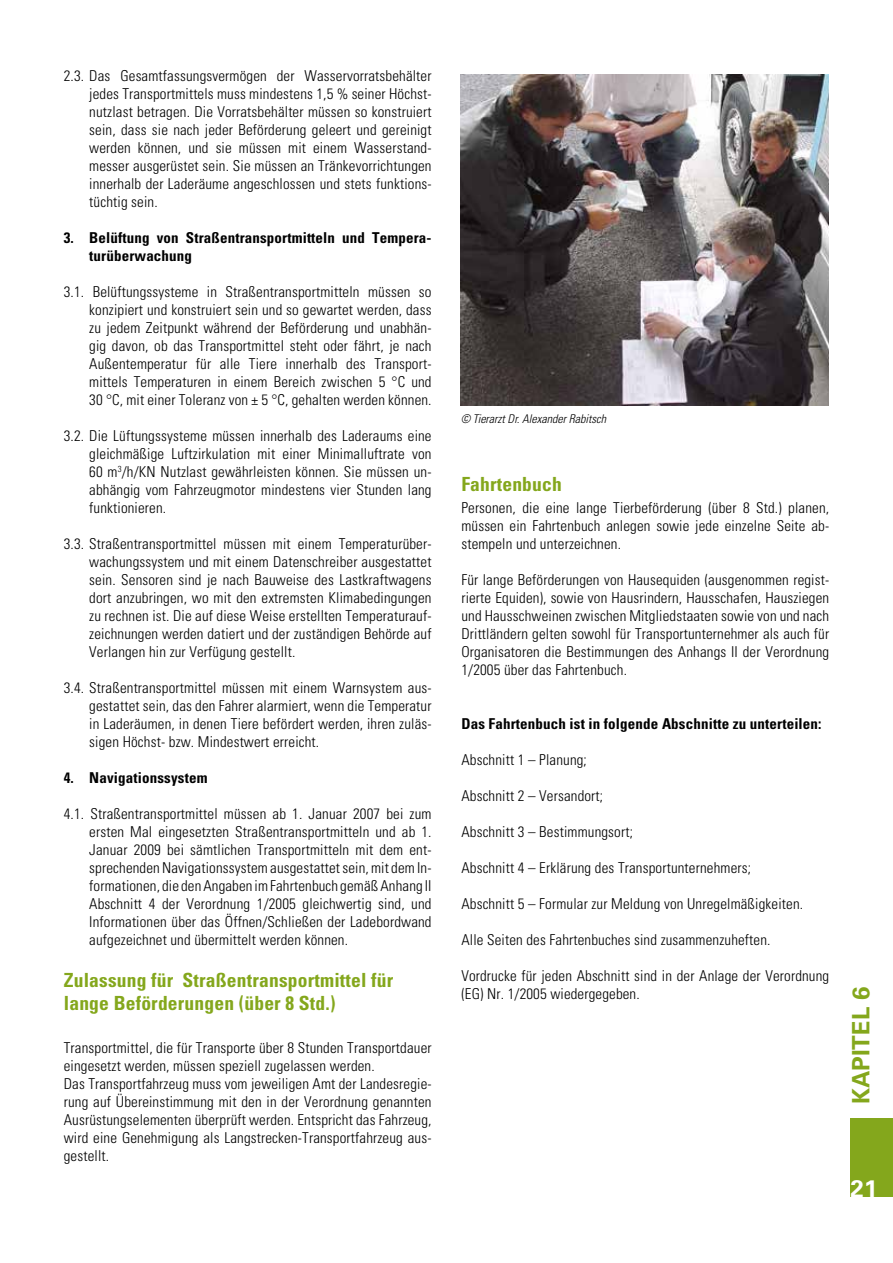
<style>
.page{position:relative;width:893px;height:1263px;background:#fff}
.page>*{position:absolute;margin:0;border:0;box-sizing:border-box;transform-origin:0 0}
.t1{font:700 24px "Univers";color:#84a71c}
.t2{font:700 24px "Univers";color:#fff}
.t3{font:700 condensed 19.5px/23.4px "Univers";letter-spacing:.01em;color:#84a71c}
.t4{font:300 condensed 15px/18px "Univers";letter-spacing:.01em;color:#000;text-align:justify}
.t5{font:700 condensed 15px/18px "Univers";letter-spacing:.01em;color:#000}
.t6{font:italic 300 condensed 12px "Univers";color:#000}
</style>
<div class="page">
<div style="left:850px;top:1118px;width:43px;height:79px;background:#84a71c"></div>
<img style="left:461px;top:74px;width:367px;height:332px">
<p class="t4" style="left:89px;top:67px;width:344px;text-indent:-26px">2.3. Das Gesamtfassungsvermögen der Wasservorratsbehälter jedes Transportmittels muss mindestens 1,5 % seiner Höchst&shy;nutzlast betragen. Die Vorratsbehälter müssen so konstruiert sein, dass sie nach jeder Beförderung geleert und gereinigt werden können, und sie müssen mit einem Wasserstand&shy;messer ausgerüstet sein. Sie müssen an Tränkevorrichtungen innerhalb der Laderäume angeschlossen und stets funktions&shy;tüchtig sein.</p>
<p class="t5" style="left:89px;top:228px;width:344px;text-indent:-26px">3. Belüftung von Straßentransportmitteln und Tempera&shy;turüberwachung</p>
<p class="t4" style="left:89px;top:283px;width:344px;text-indent:-26px">3.1. Belüftungssysteme in Straßentransportmitteln müssen so konzipiert und konstruiert sein und so gewartet werden, dass zu jedem Zeitpunkt während der Beförderung und unabhän&shy;gig davon, ob das Transportmittel steht oder fährt, je nach Außentemperatur für alle Tiere innerhalb des Transport&shy;mittels Temperaturen in einem Bereich zwischen 5 °C und 30 °C, mit einer Toleranz von ± 5 °C, gehalten werden können.</p>
<p class="t4" style="left:89px;top:427px;width:344px;text-indent:-26px">3.2. Die Lüftungssysteme müssen innerhalb des Laderaums eine gleichmäßige Luftzirkulation mit einer Minimalluftrate von 60 m<sup>3</sup>/h/KN Nutzlast gewährleisten können. Sie müssen un&shy;abhängig vom Fahrzeugmotor mindestens vier Stunden lang funktionieren.</p>
<p class="t4" style="left:89px;top:535px;width:344px;text-indent:-26px">3.3. Straßentransportmittel müssen mit einem Temperaturüber&shy;wachungssystem und mit einem Datenschreiber ausgestattet sein. Sensoren sind je nach Bauweise des Lastkraftwagens dort anzubringen, wo mit den extremsten Klimabedingungen zu rechnen ist. Die auf diese Weise erstellten Temperaturauf&shy;zeichnungen werden datiert und der zuständigen Behörde auf Verlangen hin zur Verfügung gestellt.</p>
<p class="t4" style="left:89px;top:679px;width:344px;text-indent:-26px">3.4. Straßentransportmittel müssen mit einem Warnsystem aus&shy;gestattet sein, das den Fahrer alarmiert, wenn die Temperatur in Laderäumen, in denen Tiere befördert werden, ihren zuläs&shy;sigen Höchst- bzw. Mindestwert erreicht.</p>
<p class="t5" style="left:64px;top:768px;width:145px">4. Navigationssystem</p>
<p class="t4" style="left:89px;top:805px;width:344px;text-indent:-26px">4.1. Straßentransportmittel müssen ab 1. Januar 2007 bei zum ersten Mal eingesetzten Straßentransportmitteln und ab 1.<br>Januar 2009 bei sämtlichen Transportmitteln mit dem ent&shy;sprechenden Navigationssystem ausgestattet sein, mit dem In&shy;formationen, die den Angaben im Fahrtenbuch gemäß Anhang II Abschnitt 4 der Verordnung 1/2005 gleichwertig sind, und Informationen über das Öffnen/Schließen der Ladebordwand aufgezeichnet und übermittelt werden können.</p>
<h2 class="t3" style="left:64px;top:967px;width:331px">Zulassung für Straßentransportmittel für lange Beförderungen (über 8 Std.)</h2>
<p class="t4" style="left:64px;top:1039px;width:369px;text-align:left">Transportmittel, die für Transporte über 8 Stunden Transportdauer eingesetzt werden, müssen speziell zugelassen werden.<br>Das Transportfahrzeug muss vom jeweiligen Amt der Landesregie&shy;rung auf Übereinstimmung mit den in der Verordnung genannten Ausrüstungselementen überprüft werden. Entspricht das Fahrzeug, wird eine Genehmigung als Langstrecken-Transportfahrzeug aus&shy;gestellt.</p>
<p class="t6" style="left:461px;top:412px;width:147px">© Tierarzt Dr. Alexander Rabitsch</p>
<h2 class="t3" style="left:461px;top:472px;width:102px">Fahrtenbuch</h2>
<p class="t4" style="left:461px;top:499px;width:369px">Personen, die eine lange Tierbeförderung (über 8 Std.) planen, müssen ein Fahrtenbuch anlegen sowie jede einzelne Seite ab&shy;stempeln und unterzeichnen.</p>
<p class="t4" style="left:461px;top:571px;width:369px">Für lange Beförderungen von Hausequiden (ausgenommen regist&shy;rierte Equiden), sowie von Hausrindern, Hausschafen, Hausziegen und Hausschweinen zwischen Mitgliedstaaten sowie von und nach Drittländern gelten sowohl für Transportunternehmer als auch für Organisatoren die Bestimmungen des Anhangs II der Verordnung 1/2005 über das Fahrtenbuch.</p>
<p class="t5" style="left:461px;top:714px;width:362px">Das Fahrtenbuch ist in folgende Abschnitte zu unterteilen:</p>
<p class="t4" style="left:461px;top:751px;width:127px">Abschnitt 1 – Planung;</p>
<p class="t4" style="left:461px;top:787px;width:143px">Abschnitt 2 – Versandort;</p>
<p class="t4" style="left:461px;top:823px;width:173px">Abschnitt 3 – Bestimmungsort;</p>
<p class="t4" style="left:461px;top:859px;width:291px">Abschnitt 4 – Erklärung des Transportunternehmers;</p>
<p class="t4" style="left:461px;top:895px;width:343px">Abschnitt 5 – Formular zur Meldung von Unregelmäßigkeiten.</p>
<p class="t4" style="left:461px;top:931px;width:311px">Alle Seiten des Fahrtenbuches sind zusammenzuheften.</p>
<p class="t4" style="left:461px;top:967px;width:369px">Vordrucke für jeden Abschnitt sind in der Anlage der Verordnung (EG) Nr. 1/2005 wiedergegeben.</p>
<h1 class="t1" style="left:845px;top:1104px;width:119px;rotate:-90deg">Kapitel 6</h1>
<h1 class="t2" style="left:850px;top:1173px;width:28px">21</h1>
</div>
